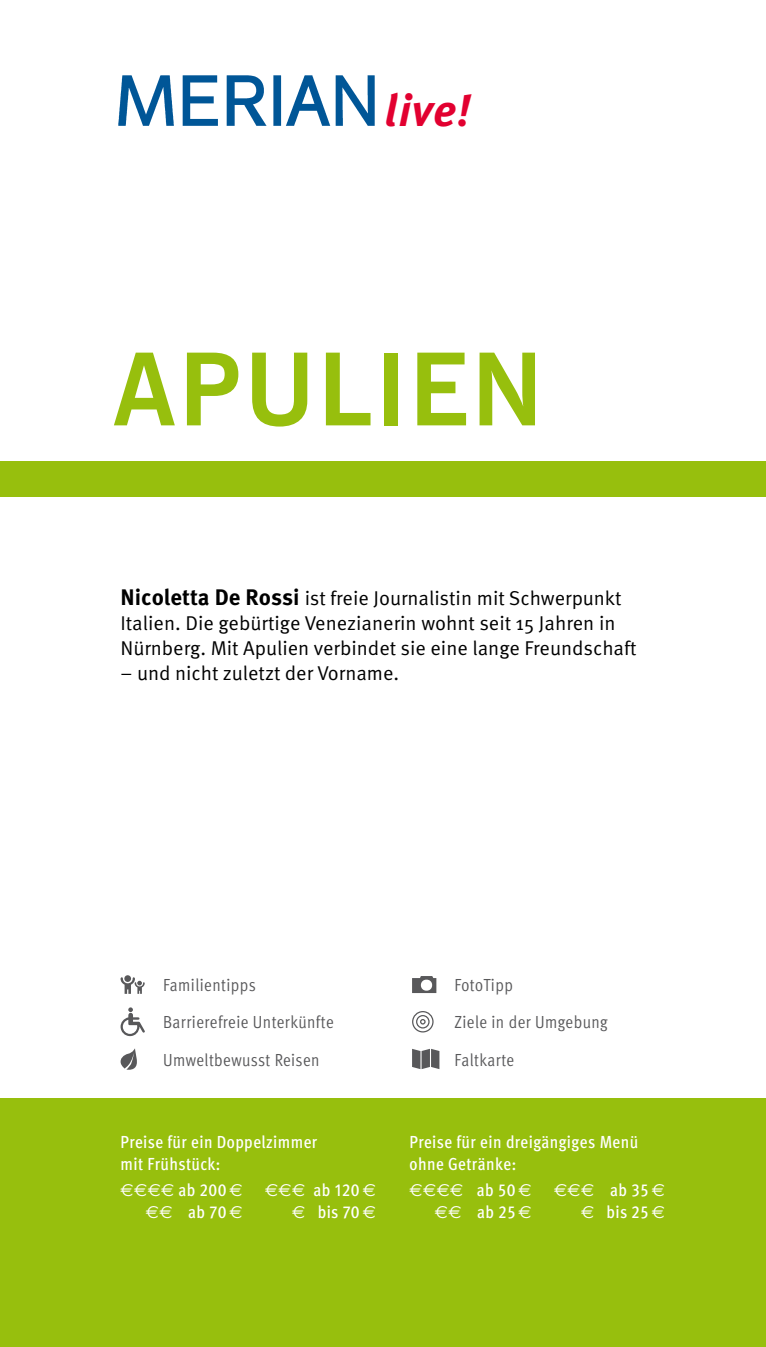
<style>
.page{position:relative;width:766px;height:1347px;background:#fff}
.page>*{position:absolute;margin:0;border:0;box-sizing:border-box;transform-origin:0 0}
.t1{font:700 100px "News Gothic BT";letter-spacing:.02em;color:#97bf0d}
.t2{font:italic 44.75px "Meta K Bold";color:#e20030}
.t3{font:20px/24.8px "Meta Pro Norm";color:#000}
.t4{font:500 17.5px/22px "Meta Cond Pro";letter-spacing:.025em;color:#fff}
.t5{font:17.5px/37.2px "Meta Pro Cond Norm";letter-spacing:.025em;color:#58585a}
.t6{font:17.5px "Euro Sans";color:#fff}
.s1{font-family:"Meta Pro";font-weight:700;font-size:22.5px}
.s2{font-family:"Meta Cond Pro";font-weight:500}
.s3{font-family:"Euro Sans";font-weight:400}
</style>
<div class="page">
<div style="left:0;top:461px;width:765px;height:35px;background:#97bf0d"></div>
<img style="left:119px;top:75px;width:255px;height:50px">
<div style="left:0;top:1098px;width:765px;height:248px;background:#97bf0d"></div>
<svg style="left:120px;top:975px;width:25px;height:18px"></svg>
<svg style="left:120px;top:1007px;width:25px;height:29px"></svg>
<svg style="left:120px;top:1048px;width:17px;height:21px"></svg>
<svg style="left:412px;top:976px;width:24px;height:17px"></svg>
<svg style="left:420px;top:1019px;width:5px;height:5px"></svg>
<div style="left:416px;top:1015px;width:13px;height:13px;border:1px solid #58585a;border-radius:50%"></div>
<div style="left:412px;top:1011px;width:21px;height:21px;border:1px solid #58585a;border-radius:50%"></div>
<svg style="left:412px;top:1048px;width:27px;height:21px"></svg>
<h2 class="t2" style="left:384px;top:84px;width:87px">live!</h2>
<h1 class="t1" style="left:113px;top:329px;width:431px">APULIEN</h1>
<p class="t3" style="left:120px;top:585px;width:517px"><span class="s1">Nicoletta De Rossi</span> ist freie Journalistin mit Schwerpunkt<br>Italien. Die gebürtige Venezianerin wohnt seit 15 Jahren in<br>Nürnberg. Mit Apulien verbindet sie eine lange Freundschaft</p>
<p class="t3" style="left:120px;top:659px;width:280px">– und nicht zuletzt der Vorname.</p>
<p class="t5" style="left:163px;top:965px;width:172px">Familientipps<br>Barrierefreie Unterkünfte<br>Umweltbewusst Reisen</p>
<p class="t5" style="left:454px;top:965px;width:154px">FotoTipp<br>Ziele in der Umgebung<br>Faltkarte</p>
<p class="t4" style="left:120px;top:1130px;width:198px">Preise für ein Doppelzimmer mit Frühstück:</p>
<p class="t6" style="left:120px;top:1180px;width:124px">€€€€ <span class="s2">ab 200</span> €</p>
<p class="t4" style="left:265px;top:1178px;width:112px"><span class="s3">€€€</span> ab 120 <span class="s3">€</span></p>
<p class="t4" style="left:146px;top:1200px;width:98px"><span class="s3">€€</span> ab 70 <span class="s3">€</span></p>
<p class="t4" style="left:292px;top:1200px;width:85px"><span class="s3">€</span> bis 70 <span class="s3">€</span></p>
<p class="t4" style="left:409px;top:1130px;width:230px">Preise für ein dreigängiges Menü ohne Getränke:</p>
<p class="t6" style="left:409px;top:1180px;width:124px">€€€€ <span class="s2">ab 50</span> €</p>
<p class="t6" style="left:554px;top:1180px;width:112px">€€€ <span class="s2">ab 35</span> €</p>
<p class="t4" style="left:435px;top:1200px;width:98px"><span class="s3">€€</span> ab 25 <span class="s3">€</span></p>
<p class="t4" style="left:581px;top:1200px;width:85px"><span class="s3">€</span> bis 25 <span class="s3">€</span></p>
</div>
